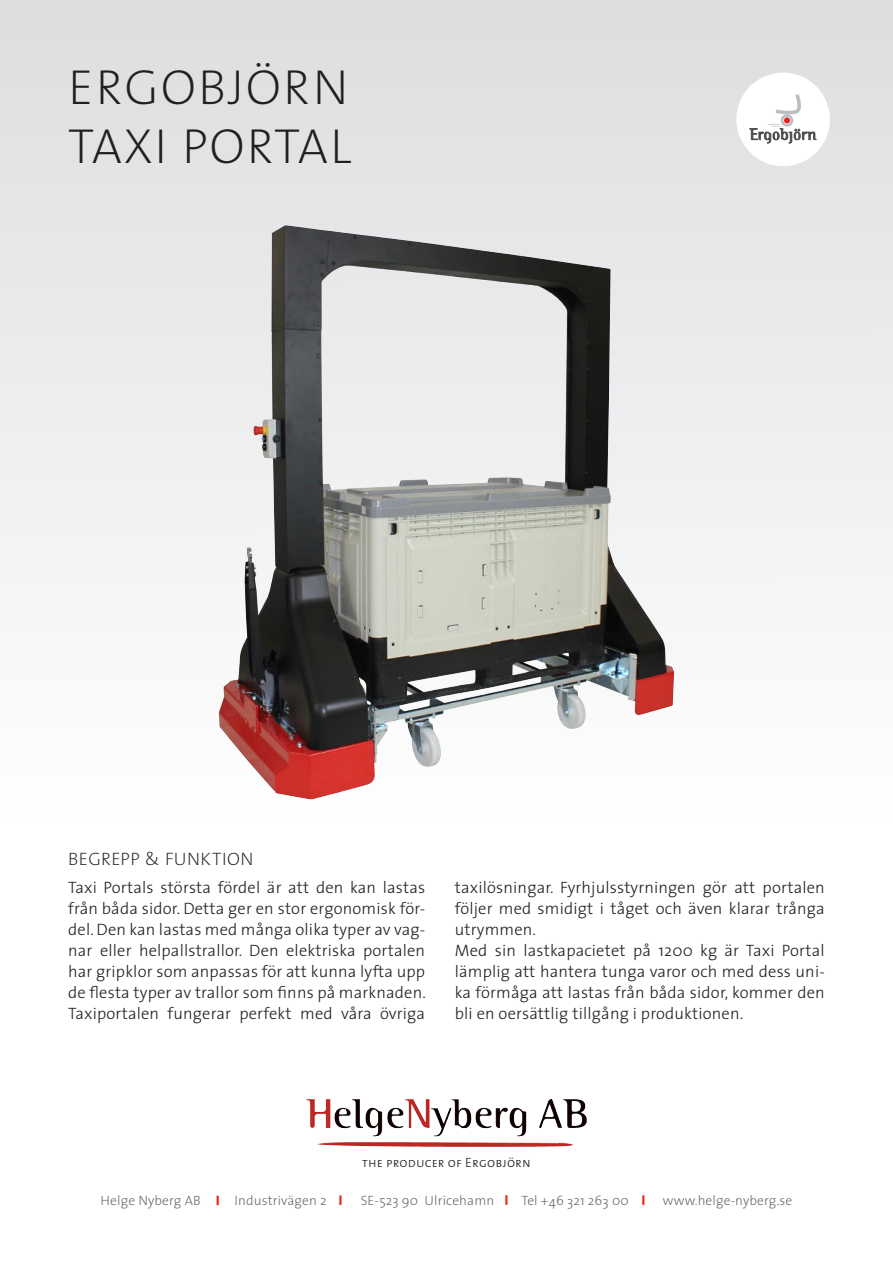
<style>
.page{position:relative;width:893px;height:1263px;background:#fff}
.page>*{position:absolute;margin:0;border:0;box-sizing:border-box;transform-origin:0 0}
.Rubrik{font:200 49.5px "The Sans";letter-spacing:.04em;color:#231f20}
.Produktnamn_1{font:200 18px "The Sans";letter-spacing:.02em;color:#231f20}
.t1{font:300 16.5px/21px "The Sans";letter-spacing:.01em;color:#231f20;text-align:justify}
.t2{font:300 13.5px "The Sans";letter-spacing:.01em;color:#6c6d70}
.t3{font:13.5px "The Sans Light Caps";letter-spacing:.01em;color:#231f20}
</style>
<div class="page">
<img style="left:539px;top:1099px;width:23px;height:30px">
<div style="left:0;top:0;width:893px;height:819px;background:linear-gradient(to bottom,#dcdddf,#fefefe)"></div>
<svg style="left:217px;top:1196px;width:2px;height:9px"></svg>
<svg style="left:339px;top:1195px;width:3px;height:10px"></svg>
<svg style="left:505px;top:1195px;width:2px;height:10px"></svg>
<svg style="left:642px;top:1195px;width:2px;height:10px"></svg>
<div style="left:736px;top:73px;width:94px;height:93px;background:#fff;border-radius:50%"></div>
<svg style="left:750px;top:94px;width:66px;height:49px"></svg>
<img style="left:219px;top:226px;width:455px;height:574px">
<p class="Rubrik" style="left:68px;top:47px;width:282px">ERGOBJÖRN</p>
<p class="Rubrik" style="left:68px;top:105px;width:285px">TAXI PORTAL</p>
<p class="Produktnamn_1" style="left:68px;top:844px;width:187px">BEGREPP &amp; FUNKTION</p>
<p class="t1" style="left:68px;top:877px;width:359px">Taxi Portals största fördel är att den kan lastas från båda sidor. Detta ger en stor ergonomisk för&shy;del. Den kan lastas med många olika typer av vag&shy;nar eller helpallstrallor. Den elektriska portalen har gripklor som anpassas för att kunna lyfta upp de flesta typer av trallor som finns på marknaden.</p>
<p class="t1" style="left:68px;top:1003px;width:358px">Taxiportalen fungerar perfekt med våra övriga</p>
<p class="t1" style="left:455px;top:877px;width:371px">taxilösningar. Fyrhjulsstyrningen gör att portalen följer med smidigt i tåget och även klarar trånga utrymmen.</p>
<p class="t1" style="left:455px;top:940px;width:371px">Med sin lastkapacietet på 1200 kg är Taxi Portal lämplig att hantera tunga varor och med dess uni&shy;ka förmåga att lastas från båda sidor, kommer den bli en oersättlig tillgång i produktionen.</p>
<p class="t3" style="left:362px;top:1151px;width:170px">the producer of Ergobjörn</p>
<p class="t2" style="left:101px;top:1189px;width:101px">Helge Nyberg AB</p>
<p class="t2" style="left:235px;top:1189px;width:94px">Industrivägen 2</p>
<p class="t2" style="left:361px;top:1189px;width:135px">SE-523 90 Ulricehamn</p>
<p class="t2" style="left:522px;top:1189px;width:109px">Tel +46 321 263 00</p>
<p class="t2" style="left:663px;top:1189px;width:131px">www.helge-nyberg.se</p>
</div>
